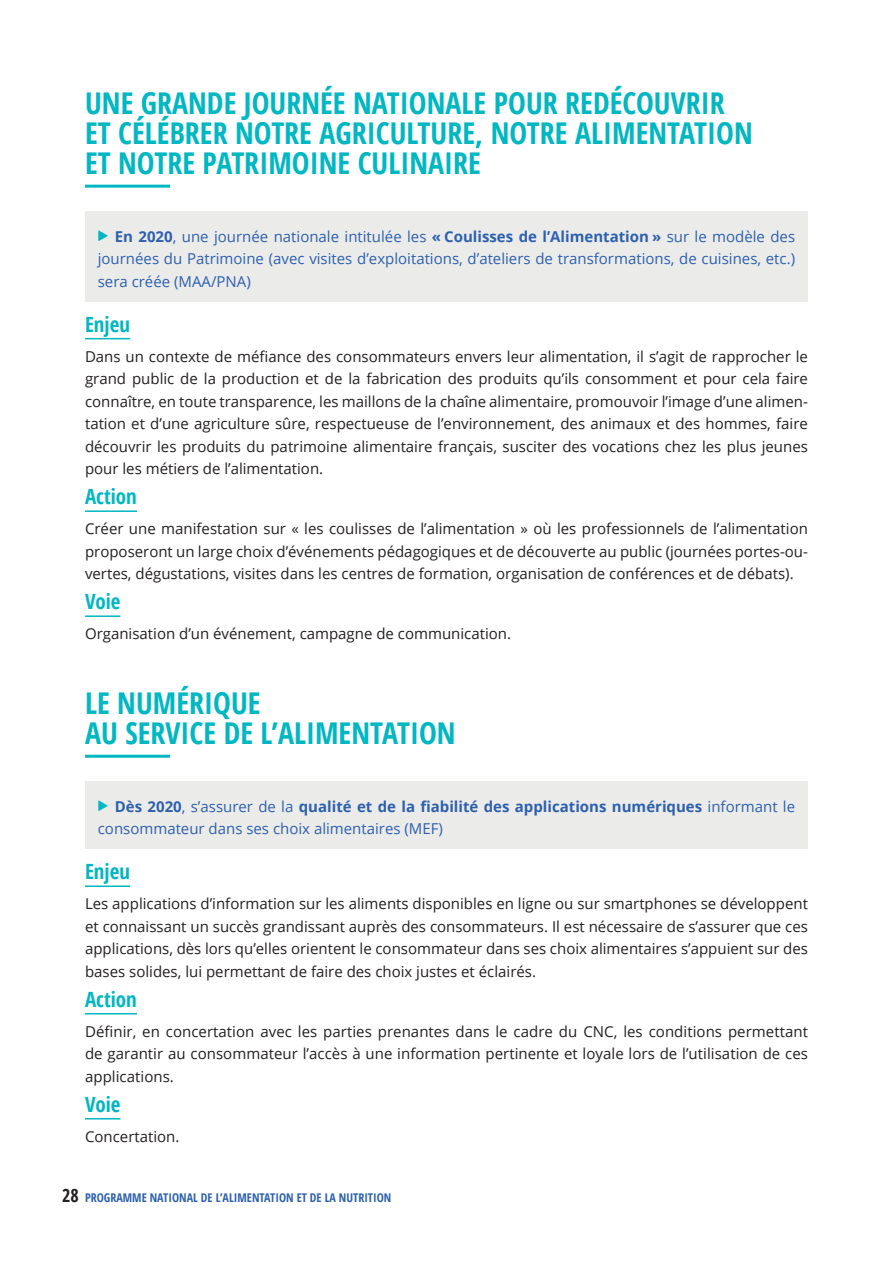
<style>
.page{position:relative;width:893px;height:1263px;background:#fff}
.page>*{position:absolute;margin:0;border:0;box-sizing:border-box;transform-origin:0 0}
.t1{font:700 condensed 30px/30px "Open Sans";color:#00b7c2}
.t2{font:700 condensed 21px "Open Sans";color:#00b7c2}
.t3{font:15px/22.5px "Open Sans";color:#231f20;text-align:justify}
.t4{font:15px/22.5px "Open Sans";color:#2d60ad;text-align:justify}
.t5{font:700 condensed 12px "Open Sans";color:#2d60ad}
.s1{font-weight:700}
.s2{font-size:18px;color:#231f20}
</style>
<div class="page">
<div style="left:85px;top:782px;width:723px;height:67px;background:#ebebea"></div>
<div style="left:85px;top:212px;width:723px;height:90px;background:#ebebea"></div>
<hr style="left:85px;top:185px;width:85px;height:3px;background:#00b7c2">
<hr style="left:85px;top:338px;width:45px;height:1px;background:#00b7c2">
<hr style="left:85px;top:510px;width:52px;height:2px;background:#00b7c2">
<hr style="left:85px;top:615px;width:35px;height:2px;background:#00b7c2">
<hr style="left:85px;top:755px;width:85px;height:3px;background:#00b7c2">
<hr style="left:85px;top:885px;width:45px;height:2px;background:#00b7c2">
<hr style="left:85px;top:1013px;width:52px;height:1px;background:#00b7c2">
<hr style="left:85px;top:1118px;width:35px;height:1px;background:#00b7c2">
<h1 class="t1" style="left:85px;top:87px;width:669px">UNE GRANDE JOURNÉE NATIONALE POUR REDÉCOUVRIR<br>ET CÉLÉBRER NOTRE AGRICULTURE, NOTRE ALIMENTATION<br>ET NOTRE PATRIMOINE CULINAIRE</h1>
<p class="t4" style="left:98px;top:224px;width:699px;text-indent:17px"><span class="s1">En 2020</span>, une journée nationale intitulée les <span class="s1">« Coulisses de l’Alimentation »</span> sur le modèle des journées du Patrimoine (avec visites d’exploitations, d’ateliers de transformations, de cuisines, etc.) sera créée (MAA/PNA)</p>
<h2 class="t2" style="left:85px;top:309px;width:47px">Enjeu</h2>
<p class="t3" style="left:85px;top:344px;width:724px">Dans un contexte de méfiance des consommateurs envers leur alimentation, il s’agit de rapprocher le grand public de la production et de la fabrication des produits qu’ils consomment et pour cela faire connaître, en toute transparence, les maillons de la chaîne alimentaire, promouvoir l’image d’une alimen&shy;tation et d’une agriculture sûre, respectueuse de l’environnement, des animaux et des hommes, faire découvrir les produits du patrimoine alimentaire français, susciter des vocations chez les plus jeunes pour les métiers de l’alimentation.</p>
<h2 class="t2" style="left:85px;top:482px;width:53px">Action</h2>
<p class="t3" style="left:85px;top:517px;width:724px">Créer une manifestation sur « les coulisses de l’alimentation » où les professionnels de l’alimentation proposeront un large choix d’événements pédagogiques et de découverte au public (journées portes-ou&shy;vertes, dégustations, visites dans les centres de formation, organisation de conférences et de débats).</p>
<h2 class="t2" style="left:85px;top:587px;width:37px">Voie</h2>
<p class="t3" style="left:85px;top:622px;width:427px">Organisation d’un événement, campagne de communication.</p>
<h1 class="t1" style="left:85px;top:687px;width:372px">LE NUMÉRIQUE<br>AU SERVICE DE L’ALIMENTATION</h1>
<p class="t4" style="left:98px;top:794px;width:699px;text-indent:17px"><span class="s1">Dès 2020</span>, s’assurer de la <span class="s1">qualité et de la fiabilité des applications numériques</span> informant le consommateur dans ses choix alimentaires (MEF)</p>
<h2 class="t2" style="left:85px;top:857px;width:47px">Enjeu</h2>
<p class="t3" style="left:85px;top:892px;width:724px">Les applications d’information sur les aliments disponibles en ligne ou sur smartphones se développent et connaissant un succès grandissant auprès des consommateurs. Il est nécessaire de s’assurer que ces applications, dès lors qu’elles orientent le consommateur dans ses choix alimentaires s’appuient sur des bases solides, lui permettant de faire des choix justes et éclairés.</p>
<h2 class="t2" style="left:85px;top:984px;width:53px">Action</h2>
<p class="t3" style="left:85px;top:1019px;width:724px">Définir, en concertation avec les parties prenantes dans le cadre du CNC, les conditions permettant de garantir au consommateur l’accès à une information pertinente et loyale lors de l’utilisation de ces applications.</p>
<h2 class="t2" style="left:85px;top:1089px;width:37px">Voie</h2>
<p class="t3" style="left:85px;top:1124px;width:96px">Concertation.</p>
<p class="t5" style="left:62px;top:1189px;width:331px"><span class="s2">28</span> PROGRAMME NATIONAL DE L’ALIMENTATION ET DE LA NUTRITION</p>
</div>
